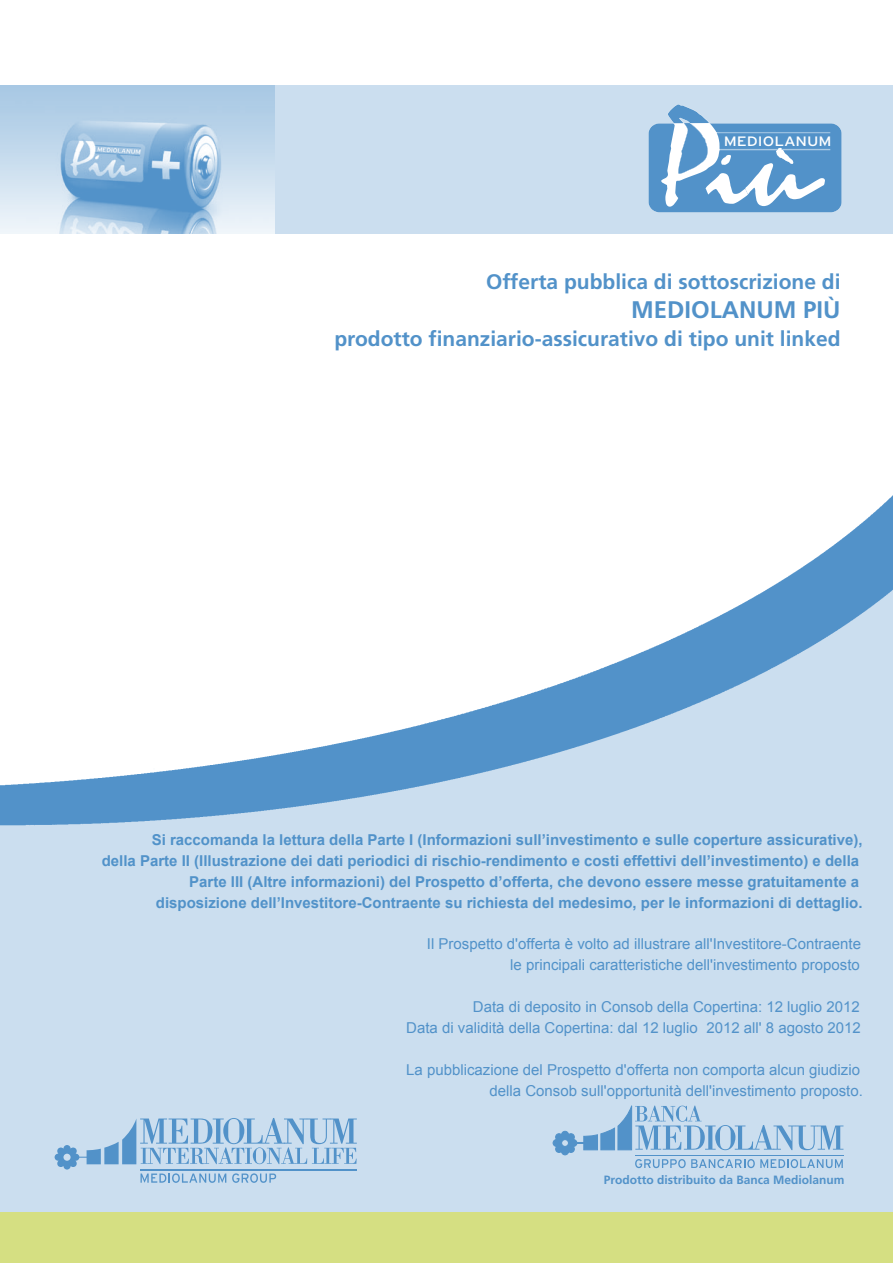
<style>
.page{position:relative;width:893px;height:1263px;background:#fff}
.page>*{position:absolute;margin:0;border:0;box-sizing:border-box;transform-origin:0 0}
.t1{font:700 24px "Frutiger";color:#5292c9}
.t2{font:700 21px "Frutiger";color:#5292c9}
.t3{font:700 15px/20.9px "Arial";color:#5192c9;text-align:right}
.t4{font:15px/20.9px "Arial";color:#5292c9;text-align:right}
.t5{font:15px/20.9px "Arial";color:#5192c9;text-align:right}
.t6{font:13.65px "Interstate";color:#fff;scale:1.19 1}
.t7{font:700 12px "Frutiger";color:#5292c9}
</style>
<div class="page">
<div style="left:274px;top:85px;width:619px;height:149px;background:#cbdeef"></div>
<img style="left:0;top:129px;width:893px;height:731px">
<div style="left:0;top:860px;width:893px;height:403px;background:#cbdeef"></div>
<div style="left:0;top:1212px;width:893px;height:51px;background:#d5df82"></div>
<img style="left:0;top:455px;width:893px;height:385px">
<hr style="left:635px;top:1154px;width:209px;height:1px;background:#5292c9">
<svg style="left:553px;top:1105px;width:290px;height:63px"></svg>
<svg style="left:55px;top:1118px;width:302px;height:65px"></svg>
<img style="left:0;top:85px;width:274px;height:149px">
<svg style="left:648px;top:104px;width:194px;height:109px"></svg>
<p class="t6" style="left:724px;top:134px;width:92px">MEDIOLANUM</p>
<h2 class="t2" style="left:486px;top:270px;width:356px">Offerta pubblica di sottoscrizione di</h2>
<h1 class="t1" style="left:631px;top:295px;width:211px">MEDIOLANUM PIù</h1>
<h2 class="t2" style="left:334px;top:327px;width:508px">prodotto finanziario-assicurativo di tipo unit linked</h2>
<p class="t3" style="left:102px;top:830px;width:762px">Si raccomanda la lettura della Parte I (Informazioni sull’investimento e sulle coperture assicurative),<br>della Parte II (Illustrazione dei dati periodici di rischio-rendimento e costi effettivi dell’investimento) e della Parte III (Altre informazioni) del Prospetto d’offerta, che devono essere messe gratuitamente a disposizione dell’Investitore-Contraente su richiesta del medesimo, per le informazioni di dettaglio.</p>
<p class="t5" style="left:427px;top:934px;width:436px">Il Prospetto d'offerta è volto ad illustrare all'Investitore-Contraente le principali caratteristiche dell'investimento proposto</p>
<p class="t4" style="left:406px;top:997px;width:456px">Data di deposito in Consob della Copertina: 12 luglio 2012<br>Data di validità della Copertina: dal 12 luglio 2012 all' 8 agosto 2012</p>
<p class="t4" style="left:406px;top:1059px;width:458px">La pubblicazione del Prospetto d'offerta non comporta alcun giudizio della Consob sull'opportunità dell'investimento proposto.</p>
<p class="t7" style="left:604px;top:1173px;width:242px">Prodotto distribuito da Banca Mediolanum</p>
</div>
